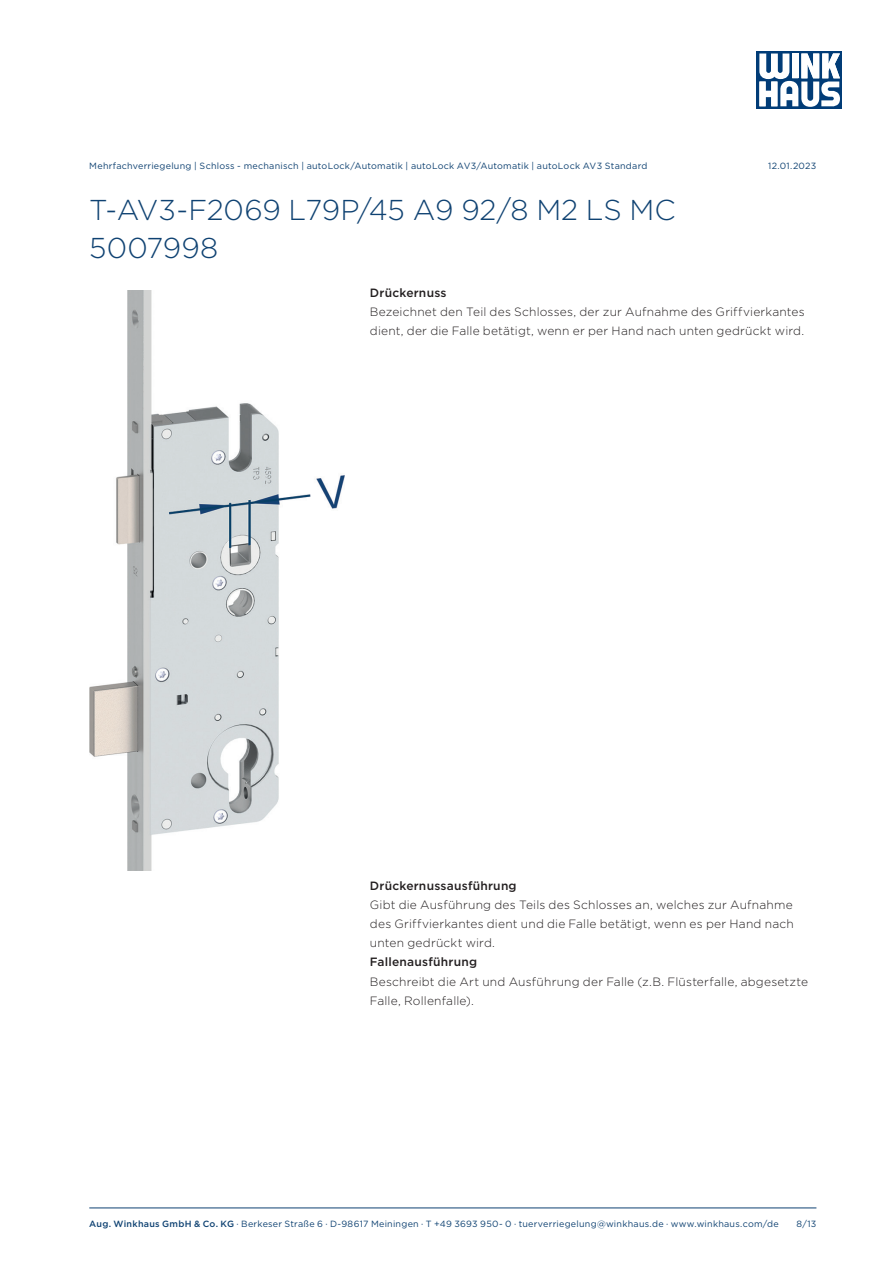
<style>
.page{position:relative;width:893px;height:1263px;background:#fff}
.page>*{position:absolute;margin:0;border:0;box-sizing:border-box;transform-origin:0 0}
.Headline{font:300 28.65px/38.2px "Gotham";letter-spacing:-.005em;color:#0f4272}
.Text{font:300 12px/19.2px "Gotham";letter-spacing:.015em;color:#231f20}
.Subheader_L2{font:500 12px "Gotham";letter-spacing:.02em;color:#231f20}
.Fußzeile{font:9px "Gotham";letter-spacing:.025em;color:#0f4272}
.Kopfzeile{font:9px "Gotham";letter-spacing:.025em;color:#0f4272}
.s1{font-weight:500}
</style>
<div class="page">
<div style="left:757px;top:51px;width:85px;height:58px;background:#013c77"></div>
<svg style="left:759px;top:53px;width:81px;height:54px"></svg>
<hr style="left:89px;top:1208px;width:727px;height:1px;background:#0f4272">
<img style="left:89px;top:290px;width:255px;height:581px">
<p class="Kopfzeile" style="left:89px;top:160px;width:560px">Mehrfachverriegelung | Schloss - mechanisch | autoLock/Automatik | autoLock AV3/Automatik | autoLock AV3 Standard</p>
<p class="Kopfzeile" style="left:768px;top:160px;width:50px">12.01.2023</p>
<p class="Headline" style="left:89px;top:190px;width:588px">T-AV3-F2069 L79P/45 A9 92/8 M2 LS MC<br>5007998</p>
<p class="Subheader_L2" style="left:370px;top:284px;width:78px">Drückernuss</p>
<p class="Text" style="left:370px;top:302px;width:436px">Bezeichnet den Teil des Schlosses, der zur Aufnahme des Griffvierkantes dient, der die Falle betätigt, wenn er per Hand nach unten gedrückt wird.</p>
<p class="Subheader_L2" style="left:370px;top:878px;width:148px">Drückernussausführung</p>
<p class="Text" style="left:370px;top:895px;width:425px;text-align:justify">Gibt die Ausführung des Teils des Schlosses an, welches zur Aufnahme des Griffvierkantes dient und die Falle betätigt, wenn es per Hand nach unten gedrückt wird.</p>
<p class="Subheader_L2" style="left:370px;top:954px;width:109px">Fallenausführung</p>
<p class="Text" style="left:370px;top:971px;width:440px">Beschreibt die Art und Ausführung der Falle (z.B. Flüsterfalle, abgesetzte<br>Falle, Rollenfalle).</p>
<p class="Fußzeile" style="left:89px;top:1218px;width:691px"><span class="s1">Aug. Winkhaus GmbH &amp; Co. KG</span> ∙ Berkeser Straße 6 · D-98617 Meiningen · T +49 3693 950- 0 · tuerverriegelung@winkhaus.de · www.winkhaus.com/de</p>
<p class="Fußzeile" style="left:797px;top:1218px;width:21px">8/13</p>
</div>
